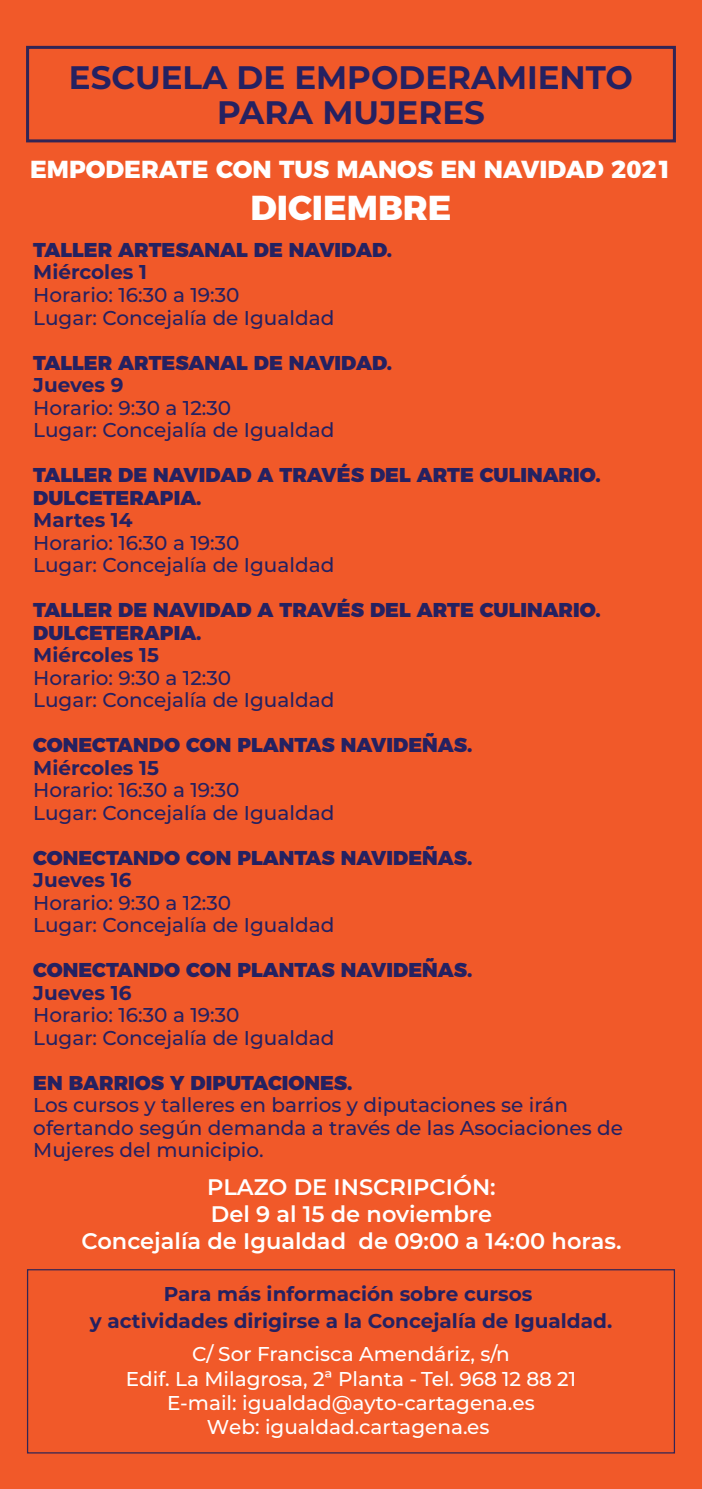
<style>
.page{position:relative;width:702px;height:1489px;background:#fff}
.page>*{position:absolute;margin:0;border:0;box-sizing:border-box;transform-origin:0 0}
.t1{font:800 34.5px "Montserrat";color:#fff}
.t2{font:700 32.5px/35px "Montserrat";color:#252161;text-align:center}
.t3{font:800 24.5px "Montserrat";color:#fff}
.t4{font:600 22.5px/27px "Montserrat";color:#fff;text-align:center}
.t5{font:500 20px/22.5px "Montserrat";color:#252161}
.t6{font:900 20px/22.5px "Montserrat";color:#252161}
.t7{font:700 20px/27.5px "Montserrat";color:#252161;text-align:center}
.t8{font:500 20px/24px "Montserrat";color:#fff;text-align:center}
</style>
<div class="page">
<div style="left:0;top:0;width:702px;height:1488px;background:#f15929"></div>
<div style="left:26px;top:46px;width:650px;height:96px;border:3px solid #322555"></div>
<div style="left:27px;top:1268px;width:648px;height:185px;border:1px solid #322555"></div>
<h2 class="t2" style="left:69px;top:58px;width:565px">ESCUELA DE EMPODERAMIENTO<br>PARA MUJERES</h2>
<p class="t3" style="left:30px;top:149px;width:643px">EMPODERATE CON TUS MANOS EN NAVIDAD 2021</p>
<h1 class="t1" style="left:250px;top:179px;width:203px">DICIEMBRE</h1>
<p class="t6" style="left:33px;top:237px;width:360px">TALLER ARTESANAL DE NAVIDAD.</p>
<p class="t7" style="left:33px;top:257px;width:115px">Miércoles 1</p>
<p class="t5" style="left:33px;top:283px;width:302px">Horario: 16:30 a 19:30<br>Lugar: Concejalía de Igualdad</p>
<p class="t6" style="left:33px;top:349px;width:360px">TALLER ARTESANAL DE NAVIDAD.</p>
<p class="t7" style="left:33px;top:370px;width:92px">Jueves 9</p>
<p class="t5" style="left:33px;top:395px;width:302px">Horario: 9:30 a 12:30<br>Lugar: Concejalía de Igualdad</p>
<p class="t6" style="left:33px;top:462px;width:569px">TALLER DE NAVIDAD A TRAVÉS DEL ARTE CULINARIO.<br>DULCETERAPIA.</p>
<p class="t7" style="left:33px;top:505px;width:101px">Martes 14</p>
<p class="t5" style="left:33px;top:530px;width:302px">Horario: 16:30 a 19:30<br>Lugar: Concejalía de Igualdad</p>
<p class="t6" style="left:33px;top:597px;width:569px">TALLER DE NAVIDAD A TRAVÉS DEL ARTE CULINARIO.<br>DULCETERAPIA.</p>
<p class="t7" style="left:33px;top:640px;width:127px">Miércoles 15</p>
<p class="t5" style="left:33px;top:665px;width:302px">Horario: 9:30 a 12:30<br>Lugar: Concejalía de Igualdad</p>
<p class="t6" style="left:33px;top:732px;width:440px">CONECTANDO CON PLANTAS NAVIDEÑAS.</p>
<p class="t7" style="left:33px;top:752px;width:127px">Miércoles 15</p>
<p class="t5" style="left:33px;top:778px;width:302px">Horario: 16:30 a 19:30<br>Lugar: Concejalía de Igualdad</p>
<p class="t6" style="left:33px;top:844px;width:440px">CONECTANDO CON PLANTAS NAVIDEÑAS.</p>
<p class="t7" style="left:33px;top:865px;width:100px">Jueves 16</p>
<p class="t5" style="left:33px;top:890px;width:302px">Horario: 9:30 a 12:30<br>Lugar: Concejalía de Igualdad</p>
<p class="t6" style="left:33px;top:957px;width:440px">CONECTANDO CON PLANTAS NAVIDEÑAS.</p>
<p class="t7" style="left:33px;top:977px;width:100px">Jueves 16</p>
<p class="t5" style="left:33px;top:1003px;width:302px">Horario: 16:30 a 19:30<br>Lugar: Concejalía de Igualdad</p>
<p class="t6" style="left:33px;top:1069px;width:320px">EN BARRIOS Y DIPUTACIONES.</p>
<p class="t5" style="left:33px;top:1093px;width:591px">Los cursos y talleres en barrios y diputaciones se irán ofertando según demanda a través de las Asociaciones de<br>Mujeres del municipio.</p>
<p class="t4" style="left:81px;top:1172px;width:541px">PLAZO DE INSCRIPCIÓN:<br>Del 9 al 15 de noviembre<br>Concejalía de Igualdad de 09:00 a 14:00 horas.</p>
<p class="t7" style="left:90px;top:1278px;width:524px">Para más información sobre cursos<br>y actividades dirigirse a la Concejalía de Igualdad.</p>
<p class="t8" style="left:126px;top:1341px;width:452px">C/ Sor Francisca Amendáriz, s/n<br>Edif. La Milagrosa, 2ª Planta - Tel. 968 12 88 21<br>E-mail: igualdad@ayto-cartagena.es<br>Web: igualdad.cartagena.es</p>
</div>
